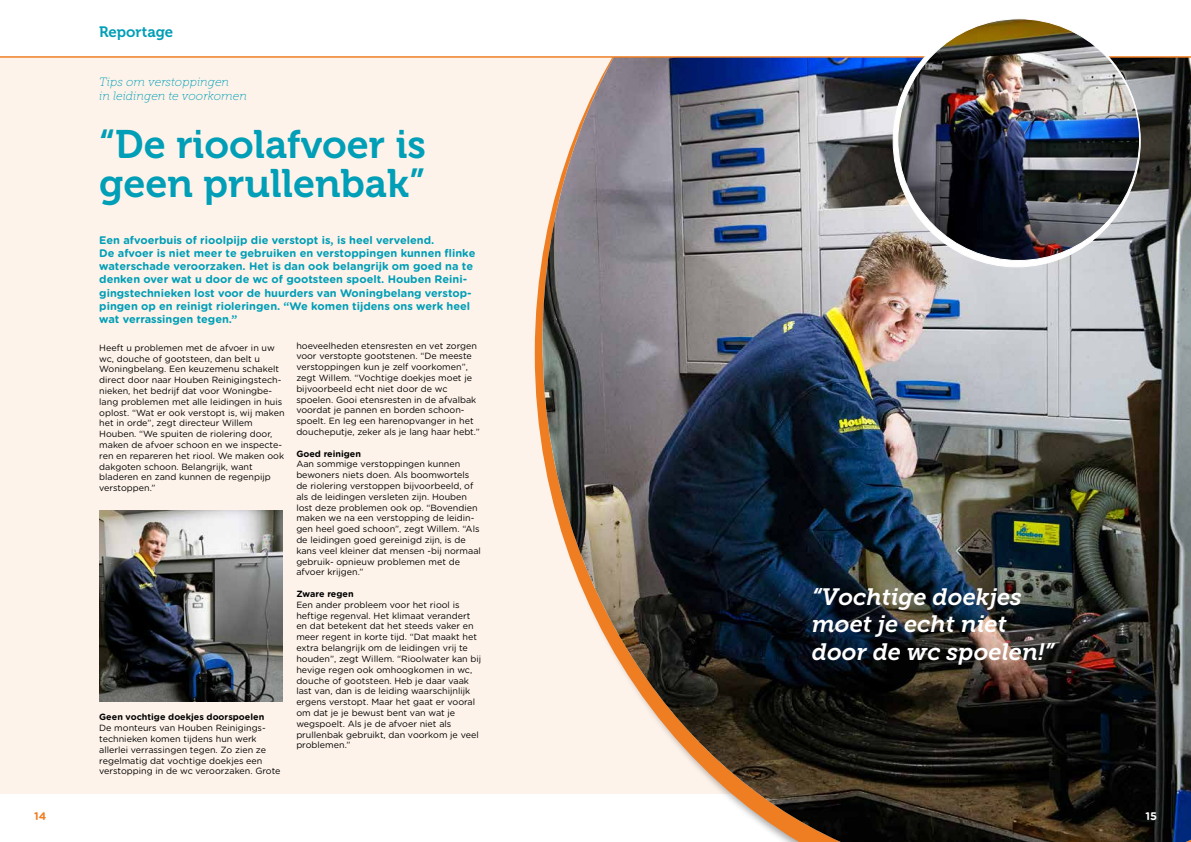
<style>
.page{position:relative;width:1191px;height:842px;background:#fff}
.page>*{position:absolute;margin:0;border:0;box-sizing:border-box;transform-origin:0 0}
.t1{font:39.6px/39.6px "Museo 700";color:#009eb7}
.t2{font:italic 23.6px/27.6px "Museo Slab 700";color:#fff}
.t3{font:15px "Museo 700";color:#009eb7}
.t4{font:italic 12px/14.4px "Museo Slab 100";color:#009eb7}
.t5{font:700 11px/13.2px "Gotham Rounded";color:#009eb7}
.t6{font:700 11px "Gotham Rounded";color:#fff}
.t7{font:700 11px "Gotham Rounded";color:#ef7e23}
.t8{font:9px/10.8px "Gotham Rounded";color:#000}
.t9{font:700 9px "Gotham Rounded";color:#000}
</style>
<div class="page">
<div style="left:0;top:57px;width:1191px;height:737px;background:#fef3ea"></div>
<img style="left:542px;top:58px;width:649px;height:784px">
<hr style="left:0;top:57px;width:1191px;height:1px;background:#ef7e23">
<img style="left:99px;top:510px;width:183px;height:191px">
<div style="left:893px;top:15px;width:247px;height:252px;background:#fff;border-radius:50%"></div>
<img style="left:898px;top:19px;width:241px;height:241px;border-radius:121px">
<p class="t7" style="left:34px;top:808px;width:14px">14</p>
<h3 class="t3" style="left:99px;top:23px;width:76px">Reportage</h3>
<h3 class="t4" style="left:99px;top:74px;width:149px">Tips om verstoppingen<br>in leidingen te voorkomen</h3>
<h1 class="t1" style="left:99px;top:125px;width:328px">“De rioolafvoer is geen prullenbak”</h1>
<p class="t5" style="left:99px;top:233px;width:378px">Een afvoerbuis of rioolpijp die verstopt is, is heel vervelend.<br>De afvoer is niet meer te gebruiken en verstoppingen kunnen flinke waterschade veroorzaken. Het is dan ook belangrijk om goed na te denken over wat u door de wc of gootsteen spoelt. Houben Reini&shy;gingstechnieken lost voor de huurders van Woningbelang verstop&shy;pingen op en reinigt rioleringen. “We komen tijdens ons werk heel wat verrassingen tegen.”</p>
<p class="t8" style="left:99px;top:342px;width:187px">Heeft u problemen met de afvoer in uw wc, douche of gootsteen, dan belt u Woningbelang. Een keuzemenu schakelt direct door naar Houben Reinigingstech&shy;nieken, het bedrijf dat voor Woningbe&shy;lang problemen met alle leidingen in huis oplost. “Wat er ook verstopt is, wij maken het in orde”, zegt directeur Willem Houben. “We spuiten de riolering door, maken de afvoer schoon en we inspecte&shy;ren en repareren het riool. We maken ook dakgoten schoon. Belangrijk, want bladeren en zand kunnen de regenpijp verstoppen.”</p>
<p class="t9" style="left:99px;top:711px;width:167px">Geen vochtige doekjes doorspoelen</p>
<p class="t8" style="left:99px;top:722px;width:183px">De monteurs van Houben Reinigings&shy;technieken komen tijdens hun werk allerlei verrassingen tegen. Zo zien ze regelmatig dat vochtige doekjes een verstopping in de wc veroorzaken. Grote</p>
<p class="t8" style="left:296px;top:340px;width:185px">hoeveelheden etensresten en vet zorgen voor verstopte gootstenen. “De meeste verstoppingen kun je zelf voorkomen”, zegt Willem. “Vochtige doekjes moet je bijvoorbeeld echt niet door de wc spoelen. Gooi etensresten in de afvalbak voordat je pannen en borden schoon&shy;spoelt. En leg een harenopvanger in het doucheputje, zeker als je lang haar hebt.”</p>
<p class="t9" style="left:296px;top:447px;width:66px">Goed reinigen</p>
<p class="t8" style="left:296px;top:458px;width:186px">Aan sommige verstoppingen kunnen bewoners niets doen. Als boomwortels de riolering verstoppen bijvoorbeeld, of als de leidingen versleten zijn. Houben lost deze problemen ook op. “Bovendien maken we na een verstopping de leidin&shy;gen heel goed schoon”, zegt Willem. “Als de leidingen goed gereinigd zijn, is de kans veel kleiner dat mensen -bij normaal gebruik- opnieuw problemen met de afvoer krijgen.”</p>
<p class="t9" style="left:296px;top:587px;width:59px">Zware regen</p>
<p class="t8" style="left:296px;top:599px;width:186px">Een ander probleem voor het riool is heftige regenval. Het klimaat verandert en dat betekent dat het steeds vaker en meer regent in korte tijd. “Dat maakt het extra belangrijk om de leidingen vrij te houden”, zegt Willem. “Rioolwater kan bij hevige regen ook omhoogkomen in wc, douche of gootsteen. Heb je daar vaak last van, dan is de leiding waarschijnlijk ergens verstopt. Maar het gaat er vooral om dat je je bewust bent van wat je wegspoelt. Als je de afvoer niet als prullenbak gebruikt, dan voorkom je veel problemen.”</p>
<h2 class="t2" style="left:811px;top:583px;width:244px">“Vochtige doekjes moet je echt niet door de wc spoelen!”</h2>
<p class="t6" style="left:1145px;top:808px;width:13px">15</p>
</div>
